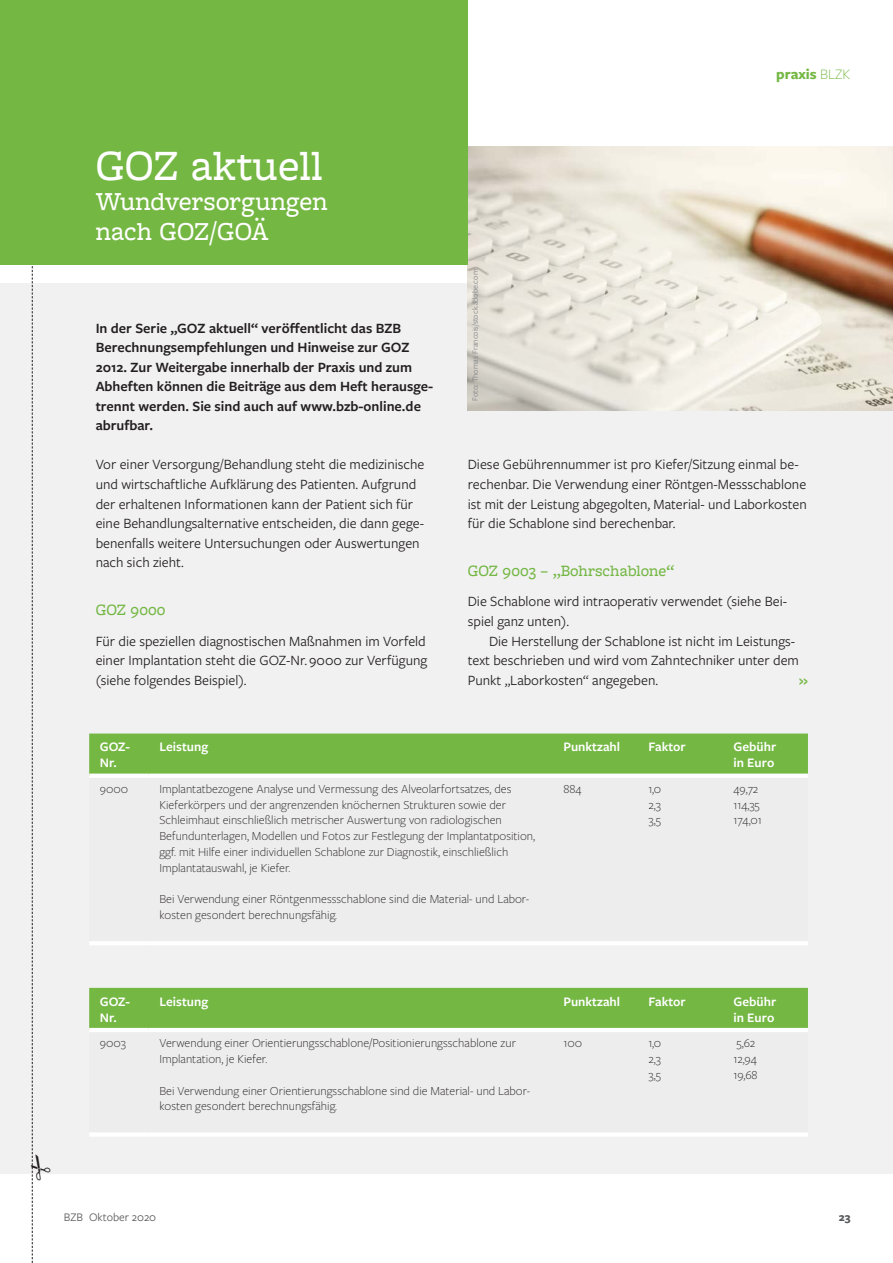
<style>
.page{position:relative;width:893px;height:1263px;background:#fff}
.page>*{position:absolute;margin:0;border:0;box-sizing:border-box;transform-origin:0 0}
.t1{font:500 45px "Freight Macro Pro";color:#fff}
.t2{font:500 27px/30px "Freight Macro Pro";color:#fff}
.t3{font:500 16.5px "Freight Macro Pro";color:#74b743}
.t4{font:700 15px "Freight Sans Pro";color:#74b743}
.t5{font:14.7px/19.5px "Freight Sans Pro";color:#231f20}
.t6{font:600 14.7px/19.5px "Freight Sans Pro";color:#231f20}
.t7{font:700 14.7px "Freight Sans Pro";color:#74b743;scale:.6 1}
.t8{font:600 13.5px/15.8px "Freight Sans Pro";color:#fff}
.t9{font:300 12.75px/15.8px "Freight Sans Pro";color:#231f20}
.t10{font:12px "Freight Sans Pro";color:#58595b}
.t11{font:700 12px "Freight Sans Pro";color:#58595b}
.t12{font:8.25px "Freight Sans Pro";color:#808285}
.s1{font-weight:300}
</style>
<div class="page">
<div style="left:0;top:284px;width:893px;height:890px;background:#f1f1f2"></div>
<img style="left:468px;top:147px;width:425px;height:264px">
<div style="left:0;top:0;width:468px;height:264px;background:#74b743"></div>
<div style="left:89px;top:733px;width:719px;height:40px;background:#74b743"></div>
<div style="left:89px;top:773px;width:60px;height:5px;background:#fff"></div>
<div style="left:149px;top:773px;width:659px;height:5px;background:#fff"></div>
<hr style="left:89px;top:941px;width:60px;height:4px;background:#fff">
<hr style="left:149px;top:941px;width:659px;height:4px;background:#fff">
<div style="left:89px;top:988px;width:719px;height:40px;background:#74b743"></div>
<div style="left:89px;top:1132px;width:60px;height:5px;background:#fff"></div>
<div style="left:149px;top:1132px;width:659px;height:5px;background:#fff"></div>
<hr style="left:89px;top:1028px;width:60px;height:4px;background:#fff">
<hr style="left:149px;top:1028px;width:659px;height:4px;background:#fff">
<svg style="left:29px;top:264px;width:24px;height:999px"></svg>
<h1 class="t1" style="left:96px;top:151px;width:229px">GOZ aktuell</h1>
<h2 class="t2" style="left:96px;top:189px;width:234px">Wundversorgungen nach GOZ/GOÄ</h2>
<p class="t6" style="left:96px;top:320px;width:339px">In der Serie „GOZ aktuell“ veröffentlicht das BZB Berechnungsempfehlungen und Hinweise zur GOZ 2012. Zur Weitergabe innerhalb der Praxis und zum Abheften können die Beiträge aus dem Heft herausge&shy;trennt werden. Sie sind auch auf www.bzb-online.de abrufbar.</p>
<p class="t5" style="left:96px;top:456px;width:330px">Vor einer Versorgung/Behandlung steht die medizinische und wirtschaftliche Aufklärung des Patienten. Aufgrund der erhaltenen Informationen kann der Patient sich für eine Behandlungsalternative entscheiden, die dann gege&shy;benenfalls weitere Untersuchungen oder Auswertungen nach sich zieht.</p>
<p class="t3" style="left:96px;top:605px;width:71px">GOZ 9000</p>
<p class="t5" style="left:96px;top:632px;width:333px;text-align:justify">Für die speziellen diagnostischen Maßnahmen im Vorfeld einer Implantation steht die GOZ-Nr. 9000 zur Verfügung (siehe folgendes Beispiel).</p>
<p class="t12" style="left:472px;top:401px;width:133px;rotate:-90deg">Foto: Thomas Francois/stock.adobe.com</p>
<p class="t4" style="left:776px;top:69px;width:76px">praxis <span class="s1">BLZK</span></p>
<p class="t5" style="left:468px;top:456px;width:341px">Diese Gebührennummer ist pro Kiefer/Sitzung einmal be&shy;rechenbar. Die Verwendung einer Röntgen-Messscha blone ist mit der Leistung abgegolten, Material- und Laborkosten für die Schablone sind berechenbar.</p>
<p class="t3" style="left:468px;top:566px;width:208px">GOZ 9003 – „Bohrschablone“</p>
<p class="t5" style="left:468px;top:593px;width:321px">Die Schablone wird intraoperativ verwendet (siehe Bei&shy;spiel ganz unten).</p>
<p class="t5" style="left:468px;top:632px;width:333px;text-indent:21px">Die Herstellung der Schablone ist nicht im Leistungs&shy;text beschrieben und wird vom Zahntechniker unter dem<br>Punkt „Laborkosten“ angegeben.</p>
<p class="t7" style="left:799px;top:675px;width:16px">&gt;&gt;</p>
<p class="t8" style="left:100px;top:741px;width:32px">GOZ-<br>Nr.</p>
<p class="t8" style="left:159px;top:741px;width:50px">Leistung</p>
<p class="t8" style="left:563px;top:741px;width:58px">Punktzahl</p>
<p class="t8" style="left:648px;top:741px;width:39px">Faktor</p>
<p class="t8" style="left:733px;top:741px;width:44px">Gebühr in Euro</p>
<p class="t9" style="left:100px;top:782px;width:30px">9000</p>
<p class="t9" style="left:159px;top:782px;width:377px">Implantatbezogene Analyse und Vermessung des Alveolarfortsatzes, des Kieferkörpers und der angrenzenden knöchernen Strukturen sowie der Schleimhaut einschließlich metrischer Auswertung von radiologischen Befundunterlagen, Modellen und Fotos zur Festlegung der Implantatposition, ggf. mit Hilfe einer individuellen Schablone zur Diagnostik, einschließlich Implantatauswahl, je Kiefer.</p>
<p class="t9" style="left:159px;top:892px;width:371px">Bei Verwendung einer Röntgenmessschablone sind die Material- und Labor&shy;kosten gesondert berechnungsfähig.</p>
<p class="t9" style="left:563px;top:782px;width:20px">884</p>
<p class="t9" style="left:648px;top:782px;width:14px;text-align:justify">1,0<br>2,3<br>3,5</p>
<p class="t9" style="left:733px;top:782px;width:30px">49,72<br>114,35<br>174,01</p>
<p class="t8" style="left:100px;top:995px;width:32px">GOZ-<br>Nr.</p>
<p class="t8" style="left:159px;top:995px;width:50px">Leistung</p>
<p class="t8" style="left:563px;top:995px;width:58px">Punktzahl</p>
<p class="t8" style="left:648px;top:995px;width:39px">Faktor</p>
<p class="t8" style="left:733px;top:995px;width:44px">Gebühr in Euro</p>
<p class="t9" style="left:100px;top:1036px;width:28px">9003</p>
<p class="t9" style="left:159px;top:1036px;width:358px">Verwendung einer Orientierungsschablone/Positionierungsschablone zur<br>Implantation, je Kiefer.</p>
<p class="t9" style="left:159px;top:1084px;width:372px">Bei Verwendung einer Orientierungsschablone sind die Material- und Labor&shy;kosten gesondert berechnungsfähig.</p>
<p class="t9" style="left:563px;top:1036px;width:20px">100</p>
<p class="t9" style="left:648px;top:1036px;width:14px;text-align:justify">1,0<br>2,3<br>3,5</p>
<p class="t9" style="left:733px;top:1036px;width:26px">5,62<br>12,94<br>19,68</p>
<p class="t10" style="left:64px;top:1213px;width:94px">BZB Oktober 2020</p>
<p class="t11" style="left:839px;top:1213px;width:13px">23</p>
</div>
